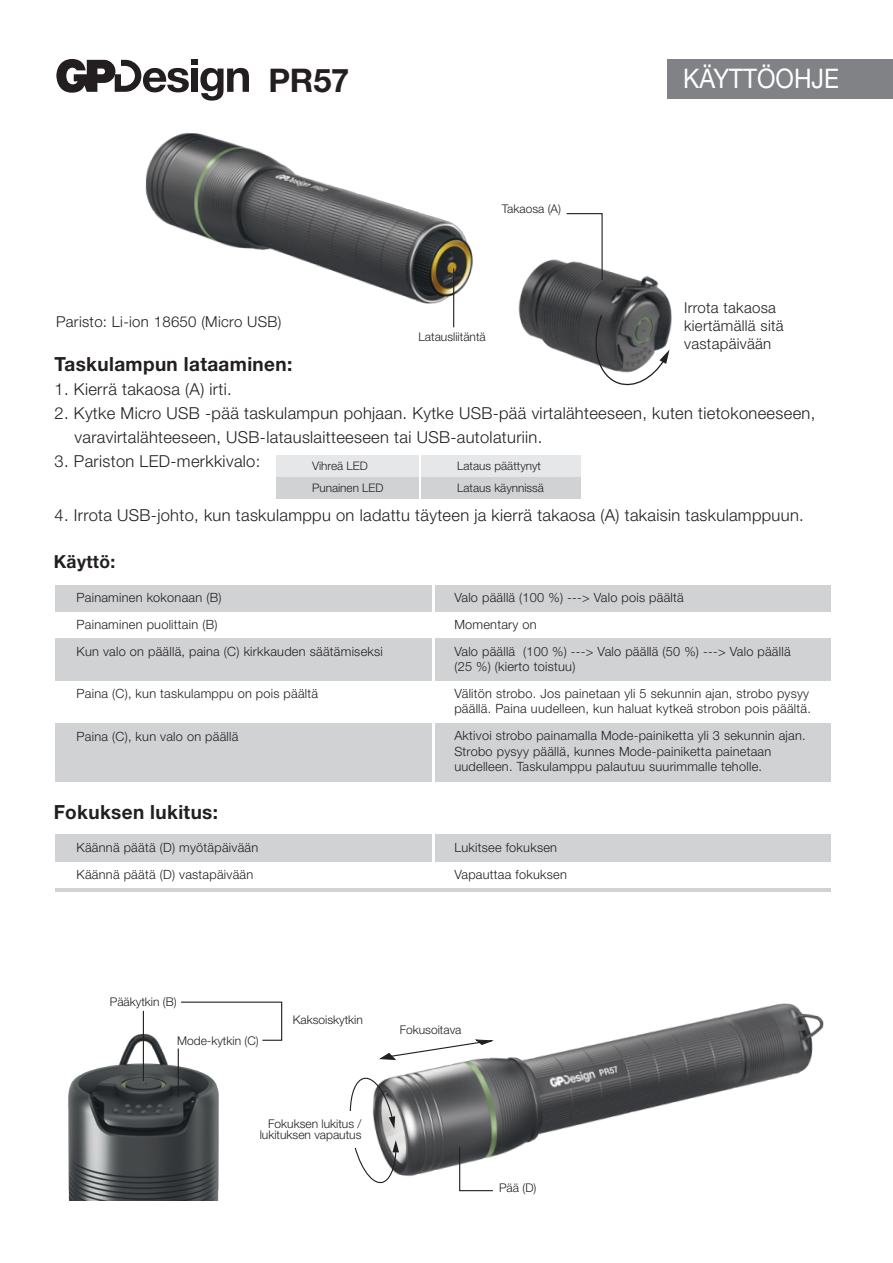
<style>
.page{position:relative;width:893px;height:1263px;background:#fff}
.page>*{position:absolute;margin:0;border:0;box-sizing:border-box;transform-origin:0 0}
.t1{font:700 32.55px "Helvetica Neue LT Std";color:#231f20}
.t2{font:27px "Helvetica Neue LT Std";color:#fff;scale:.9 1}
.t3{font:700 19.5px "Helvetica Neue LT Std";letter-spacing:.02em;color:#231f20}
.t4{font:700 18px "Helvetica Neue LT Std";letter-spacing:.02em;color:#231f20}
.t5{font:300 16.5px/24px "Helvetica Neue LT Std";letter-spacing:.02em;color:#231f20}
.t6{font:300 15px/18px "Helvetica Neue LT Std";letter-spacing:.02em;color:#231f20}
.t7{font:300 12.75px/26.7px "Helvetica Neue LT Std";letter-spacing:.02em;color:#231f20}
.t8{font:300 12px/11.1px "Helvetica Neue LT Std";color:#231f20;text-align:right}
.t9{font:300 11.7px/22.4px "Helvetica Neue LT Std";color:#231f20}
</style>
<div class="page">
<img style="left:375px;top:1003px;width:449px;height:173px">
<img style="left:145px;top:59px;width:527px;height:402px">
<img style="left:68px;top:1028px;width:151px;height:172px">
<svg style="left:590px;top:314px;width:79px;height:74px"></svg>
<svg style="left:565px;top:212px;width:38px;height:69px"></svg>
<div style="left:55px;top:585px;width:775px;height:26px;background:#d1d2d4"></div>
<div style="left:55px;top:638px;width:775px;height:42px;background:#d1d2d4"></div>
<div style="left:55px;top:723px;width:775px;height:58px;background:#d1d2d4"></div>
<hr style="left:432px;top:541px;width:2px;height:271px;background:#fff">
<div style="left:55px;top:834px;width:775px;height:27px;background:#d1d2d4"></div>
<hr style="left:55px;top:888px;width:775px;height:4px;background:#d1d2d4">
<hr style="left:432px;top:815px;width:2px;height:69px;background:#fff">
<svg style="left:56px;top:59px;width:193px;height:42px"></svg>
<hr style="left:453px;top:268px;width:1px;height:59px;background:#231f20">
<div style="left:668px;top:59px;width:225px;height:40px;background:#808285"></div>
<div style="left:276px;top:455px;width:304px;height:21px;background:#e6e7e9"></div>
<div style="left:276px;top:478px;width:304px;height:21px;background:#d1d2d4"></div>
<hr style="left:419px;top:451px;width:2px;height:54px;background:#fff">
<svg style="left:379px;top:1039px;width:115px;height:21px"></svg>
<svg style="left:459px;top:1146px;width:35px;height:46px"></svg>
<hr style="left:143px;top:1011px;width:1px;height:70px;background:#231f20">
<hr style="left:178px;top:1048px;width:1px;height:49px;background:#231f20">
<svg style="left:354px;top:1136px;width:45px;height:48px"></svg>
<svg style="left:349px;top:1075px;width:46px;height:54px"></svg>
<svg style="left:180px;top:1001px;width:103px;height:40px"></svg>
<div style="left:343px;top:1111px;width:19px;height:37px;background:#fff"></div>
<h1 class="t1" style="left:269px;top:60px;width:82px">PR57</h1>
<p class="t6" style="left:56px;top:312px;width:227px">Paristo: Li-ion 18650 (Micro USB)</p>
<p class="t8" style="left:502px;top:203px;width:61px">Takaosa (A)</p>
<p class="t8" style="left:418px;top:331px;width:69px">Latausliitäntä</p>
<h2 class="t2" style="left:683px;top:62px;width:175px">KÄYTTÖOHJE</h2>
<p class="t6" style="left:684px;top:299px;width:101px">Irrota takaosa kiertämällä sitä vastapäivään</p>
<h3 class="t3" style="left:55px;top:352px;width:239px">Taskulampun lataaminen:</h3>
<p class="t5" style="left:55px;top:376px;width:179px">1. Kierrä takaosa (A) irti.</p>
<p class="t5" style="left:74px;top:400px;width:742px;text-indent:-20px">2. Kytke Micro USB -pää taskulampun pohjaan. Kytke USB-pää virtalähteeseen, kuten tietokoneeseen, varavirtalähteeseen, USB-latauslaitteeseen tai USB-autolaturiin.</p>
<p class="t5" style="left:55px;top:449px;width:207px">3. Pariston LED-merkkivalo:</p>
<p class="t9" style="left:312px;top:454px;width:73px">Vihreä LED<br>Punainen LED</p>
<p class="t9" style="left:457px;top:454px;width:88px">Lataus päättynyt<br>Lataus käynnissä</p>
<p class="t5" style="left:55px;top:503px;width:751px">4. Irrota USB-johto, kun taskulamppu on ladattu täyteen ja kierrä takaosa (A) takaisin taskulamppuun.</p>
<h3 class="t4" style="left:54px;top:550px;width:63px">Käyttö:</h3>
<p class="t7" style="left:77px;top:584px;width:308px">Painaminen kokonaan (B)<br>Painaminen puolittain (B)<br>Kun valo on päällä, paina (C) kirkkauden säätämiseksi</p>
<p class="t7" style="left:77px;top:680px;width:243px">Paina (C), kun taskulamppu on pois päältä</p>
<p class="t7" style="left:77px;top:722px;width:163px">Paina (C), kun valo on päällä</p>
<p class="t7" style="left:454px;top:728px;width:353px;line-height:15.3px">Aktivoi strobo painamalla Mode-painiketta yli 3 sekunnin ajan.<br>Strobo pysyy päällä, kunnes Mode-painiketta painetaan uudelleen. Taskulamppu palautuu suurimmalle teholle.</p>
<p class="t7" style="left:454px;top:584px;width:338px">Valo päällä (100 %) ---&gt; Valo pois päältä<br>Momentary on<br>Valo päällä (100 %) ---&gt; Valo päällä (50 %) ---&gt; Valo päällä</p>
<p class="t7" style="left:454px;top:653px;width:356px">(25 %) (kierto toistuu)<br>Välitön strobo. Jos painetaan yli 5 sekunnin ajan, strobo pysyy</p>
<p class="t7" style="left:454px;top:695px;width:358px">päällä. Paina uudelleen, kun haluat kytkeä strobon pois päältä.</p>
<h3 class="t3" style="left:54px;top:799px;width:166px">Fokuksen lukitus:</h3>
<p class="t7" style="left:77px;top:834px;width:183px">Käännä päätä (D) myötäpäivään<br>Käännä päätä (D) vastapäivään</p>
<p class="t7" style="left:454px;top:834px;width:114px">Lukitsee fokuksen<br>Vapauttaa fokuksen</p>
<p class="t8" style="left:110px;top:996px;width:68px">Pääkytkin (B)</p>
<p class="t8" style="left:177px;top:1034px;width:83px">Mode-kytkin (C)</p>
<p class="t8" style="left:293px;top:1014px;width:72px">Kaksoiskytkin</p>
<p class="t8" style="left:260px;top:1118px;width:103px">Fokuksen lukitus / lukituksen vapautus</p>
<p class="t8" style="left:400px;top:1024px;width:63px">Fokusoitava</p>
<p class="t8" style="left:499px;top:1181px;width:39px">Pää (D)</p>
</div>
